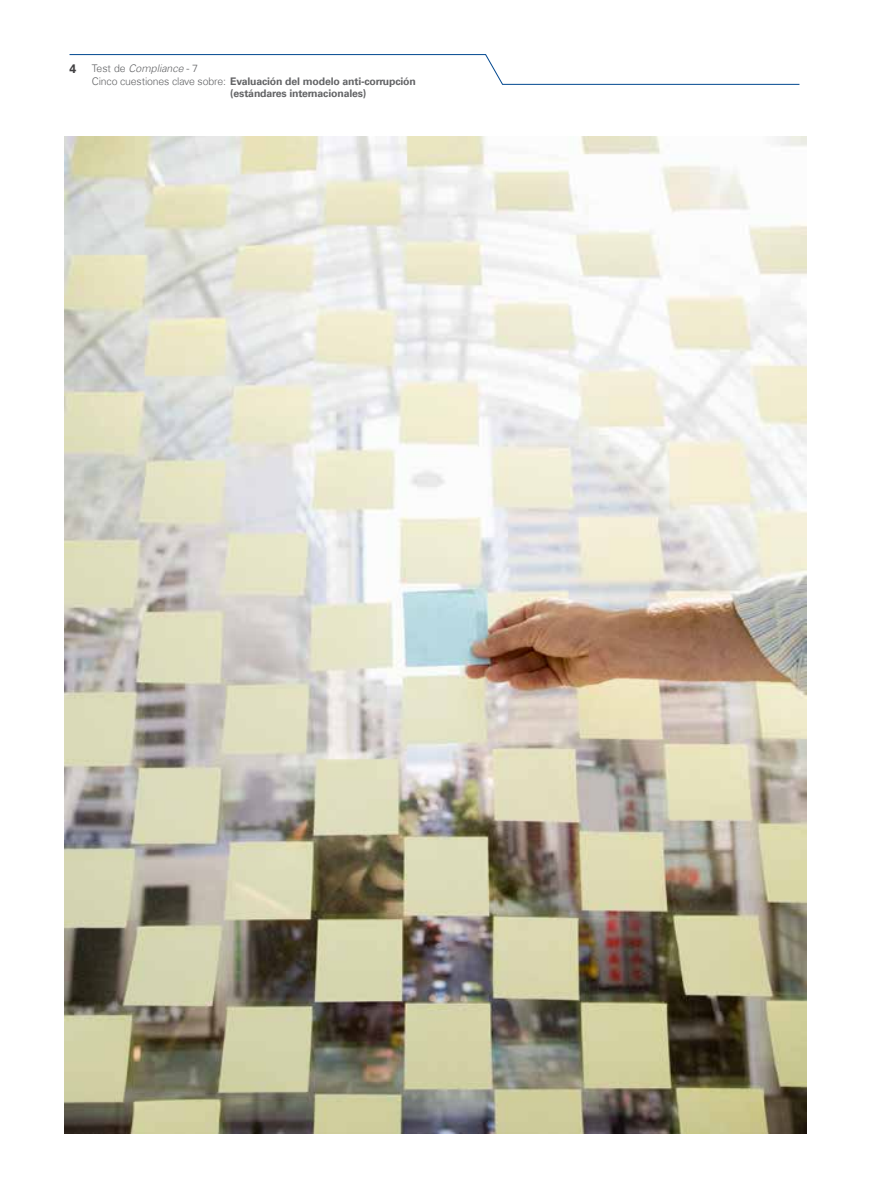
<style>
.page{position:relative;width:869px;height:1191px;background:#fff}
.page>*{position:absolute;margin:0;border:0;box-sizing:border-box;transform-origin:0 0}
.t1{font:700 12.25px "Universfor KPMG";color:#414042}
.t2{font:700 10.5px "Universfor KPMG";letter-spacing:-.015em;color:#636466}
.t3{font:italic 300 10.5px "Universfor KPMG";color:#636466}
.s1{font-style:normal}
.s2{font-weight:300}
</style>
<div class="page">
<svg style="left:69px;top:54px;width:731px;height:31px"></svg>
<img style="left:64px;top:136px;width:742px;height:998px">
<p class="t1" style="left:69px;top:62px;width:8px">4</p>
<p class="t3" style="left:92px;top:62px;width:108px"><span class="s1">Test de</span> Compliance <span class="s1">- 7</span></p>
<p class="t2" style="left:92px;top:75px;width:325px"><span class="s2">Cinco cuestiones clave sobre:</span> Evaluación del modelo anti-corrupción</p>
<p class="t2" style="left:230px;top:87px;width:138px">(estándares internacionales)</p>
</div>
